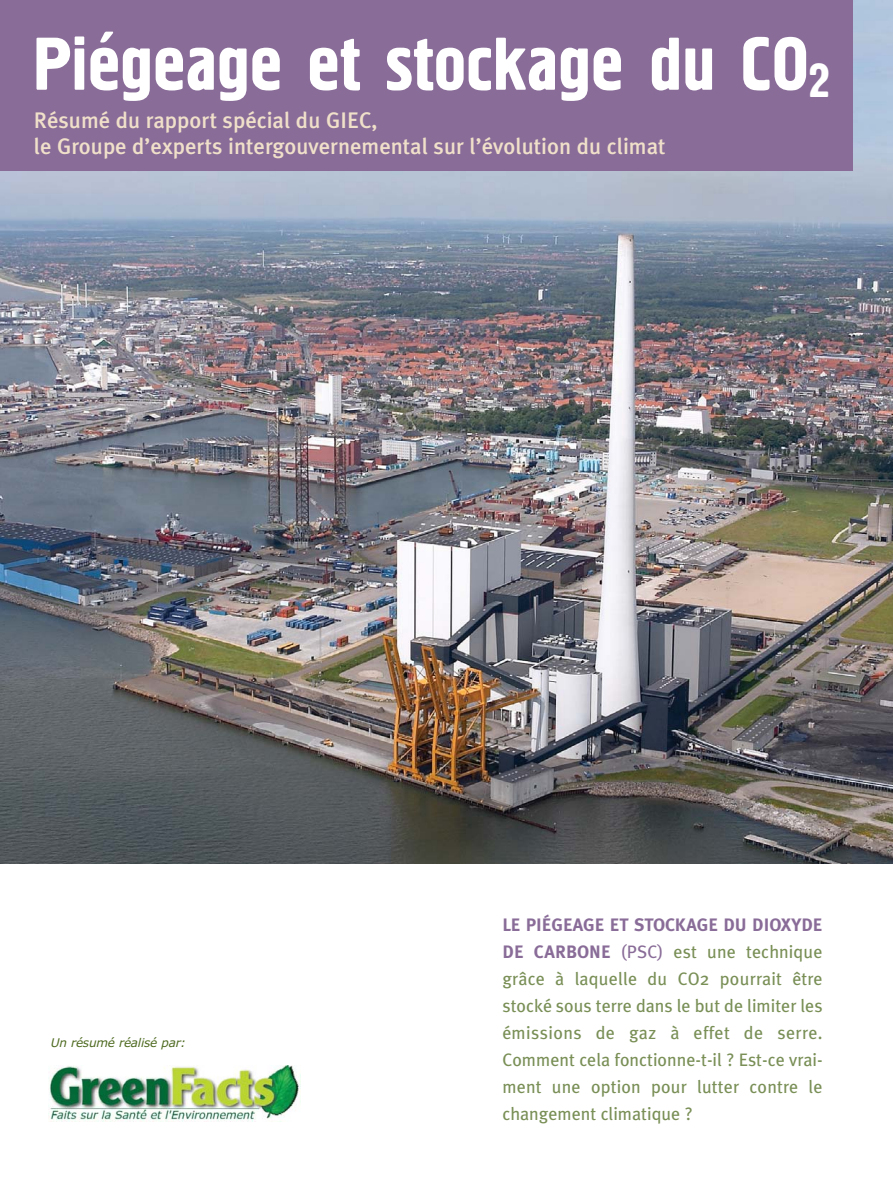
<style>
.page{position:relative;width:893px;height:1187px;background:#fff}
.page>*{position:absolute;margin:0;border:0;box-sizing:border-box;transform-origin:0 0}
.t1{font:75px "Pollock C1";color:#fff}
.t2{font:500 22.5px/25.5px "Meta Plus";color:#f0e0ca}
.t3{font:18px/27px "Meta Plus";letter-spacing:.01em;color:#798f56;text-align:justify}
.t4{font:italic 12px "Verdana";letter-spacing:-.02em;color:#4e6a20}
.s1{font-weight:700;color:#896c98}
.s2{color:#896c98}
</style>
<div class="page">
<img style="left:0;top:1px;width:893px;height:862px">
<div style="left:0;top:1px;width:852px;height:170px;background:#896c98"></div>
<img style="left:48px;top:1065px;width:252px;height:56px">
<h1 class="t1" style="left:34px;top:38px;width:798px">Piegeage et stockage du CO<sub>2</sub></h1>
<p class="t2" style="left:34px;top:109px;width:633px">Résumé du rapport spécial du GIEC,<br>le Groupe d’experts intergouvernemental sur l’évolution du climat</p>
<p class="t4" style="left:51px;top:1037px;width:137px">Un résumé réalisé par:</p>
<p class="t3" style="left:502px;top:912px;width:322px"><span class="s1">LE PIÉGEAGE ET STOCKAGE DU DIOXYDE DE CARBONE</span> <span class="s2">(PSC)</span> est une technique grâce à laquelle du CO2 pourrait être stocké sous terre dans le but de limiter les émissions de gaz à effet de serre.<br>Comment cela fonctionne-t-il ? Est-ce vrai&shy;ment une option pour lutter contre le changement climatique ?</p>
</div>
